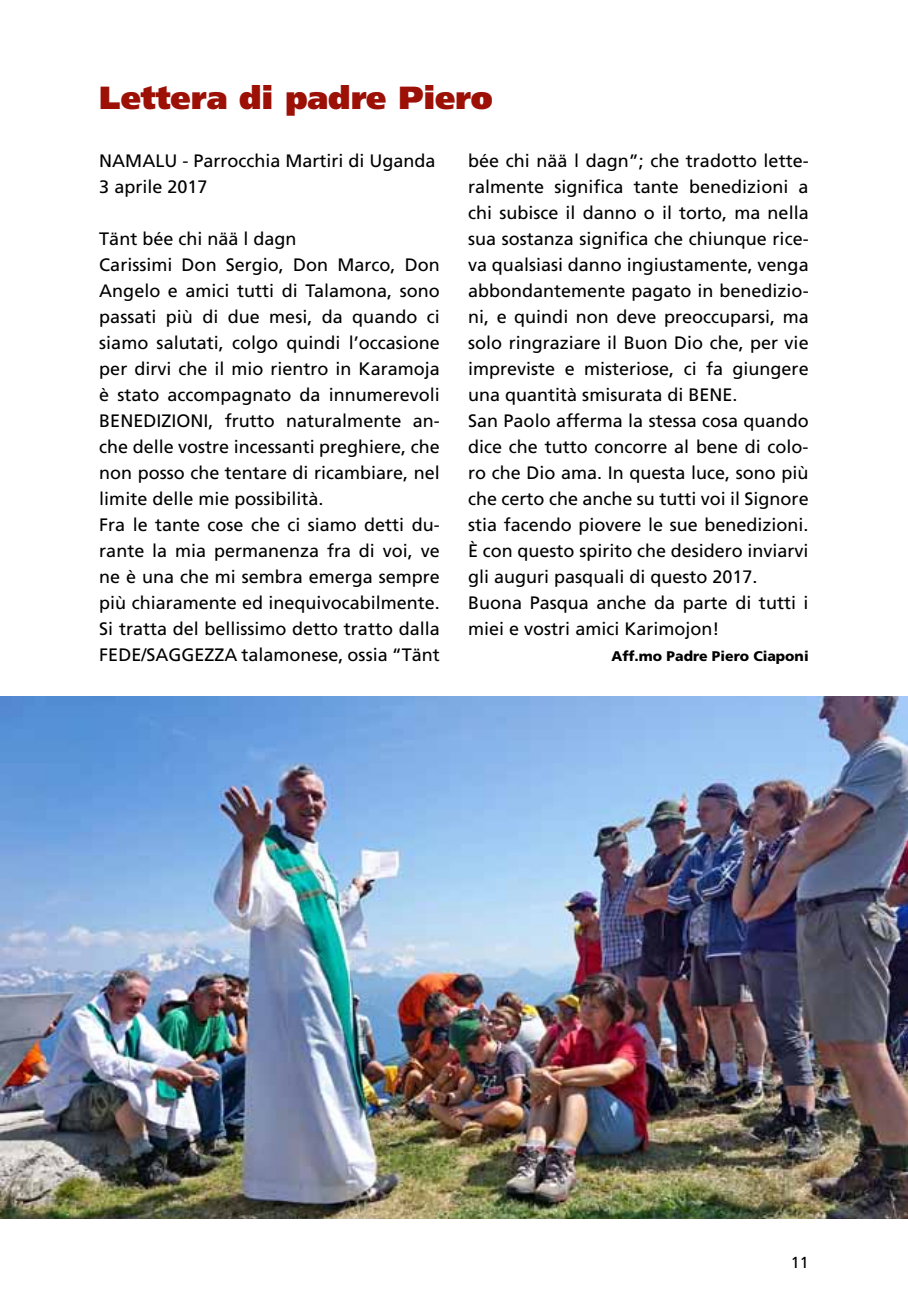
<style>
.page{position:relative;width:908px;height:1304px;background:#fff}
.page>*{position:absolute;margin:0;border:0;box-sizing:border-box;transform-origin:0 0}
.t1{font:900 32px "Frutiger";color:#9c1006}
.t2{font:18px/26px "Frutiger";color:#000}
.t3{font:16px "Frutiger";color:#000}
.t4{font:900 14px "Frutiger";color:#000}
</style>
<div class="page">
<img style="left:0;top:696px;width:907px;height:523px">
<h1 class="t1" style="left:99px;top:79px;width:394px">Lettera di padre Piero</h1>
<p class="t2" style="left:99px;top:148px;width:14px">NAMALU</p>
<p class="t2" style="left:468px;top:148px;width:342px;text-align:justify">bée chi nää l dagn”; che tradotto lette&shy;ralmente significa tante benedizioni a chi subisce il danno o il torto, ma nella sua sostanza significa che chiunque rice&shy;va qualsiasi danno ingiustamente, venga abbondantemente pagato in benedizio&shy;ni, e quindi non deve preoccuparsi, ma solo ringraziare il B uon Dio che, per vie impreviste e misteriose, ci fa giungere una quantità smisurata di BENE</p>
<p class="t2" style="left:99px;top:148px;width:338px;text-indent:83px">- Parrocchia Martiri di Uganda<br>3 aprile 2017</p>
<p class="t2" style="left:99px;top:226px;width:342px">Tänt bée chi nää l dagn<br>Carissimi Don Sergio, Don Marco, Don<br>Angelo e amici tutti di Talamona, sono passati più di due mesi, da quando ci siamo salutati, colgo quindi l’occasione per dirvi che il mio rientro in Karamoja è stato accompagnato da innumerevoli<br>BENEDI</p>
<p class="t2" style="left:468px;top:381px;width:342px;text-indent:264px">.<br>San Paolo afferma la stessa cosa quando dice che tutto concorre al bene di colo&shy;ro che Dio ama. I n questa luce, sono più che certo che anche su tutti voi il Signore stia facendo piovere le sue benedizioni. è con questo spirito che desidero inviarvi gli auguri pasquali di questo 2017.<br>B uona Pasqua anche da parte di tutti i miei e vostri amici Karimojon!</p>
<p class="t4" style="left:611px;top:648px;width:198px">Aff.mo Padre Piero Ciaponi</p>
<p class="t2" style="left:99px;top:408px;width:342px;text-indent:109px">, frutto naturalmente an&shy;che delle vostre incessanti preghiere, che non posso che tentare di ricambiare, nel limite delle mie possibilità.<br>Fra le tante cose che ci siamo detti du&shy;rante la mia permanenza fra di voi, ve ne è una che mi sembra emerga sempre più chiaramente ed inequivocabilmente.<br>Si tratta del bellissimo detto tratto dalla FEDE</p>
<p class="t2" style="left:161px;top:408px;width:20px">ZIONI</p>
<p class="t2" style="left:141px;top:642px;width:300px">/SAGGEZZA talamonese, ossia “Tänt</p>
<p class="t3" style="left:790px;top:1253px;width:19px">11</p>
</div>
